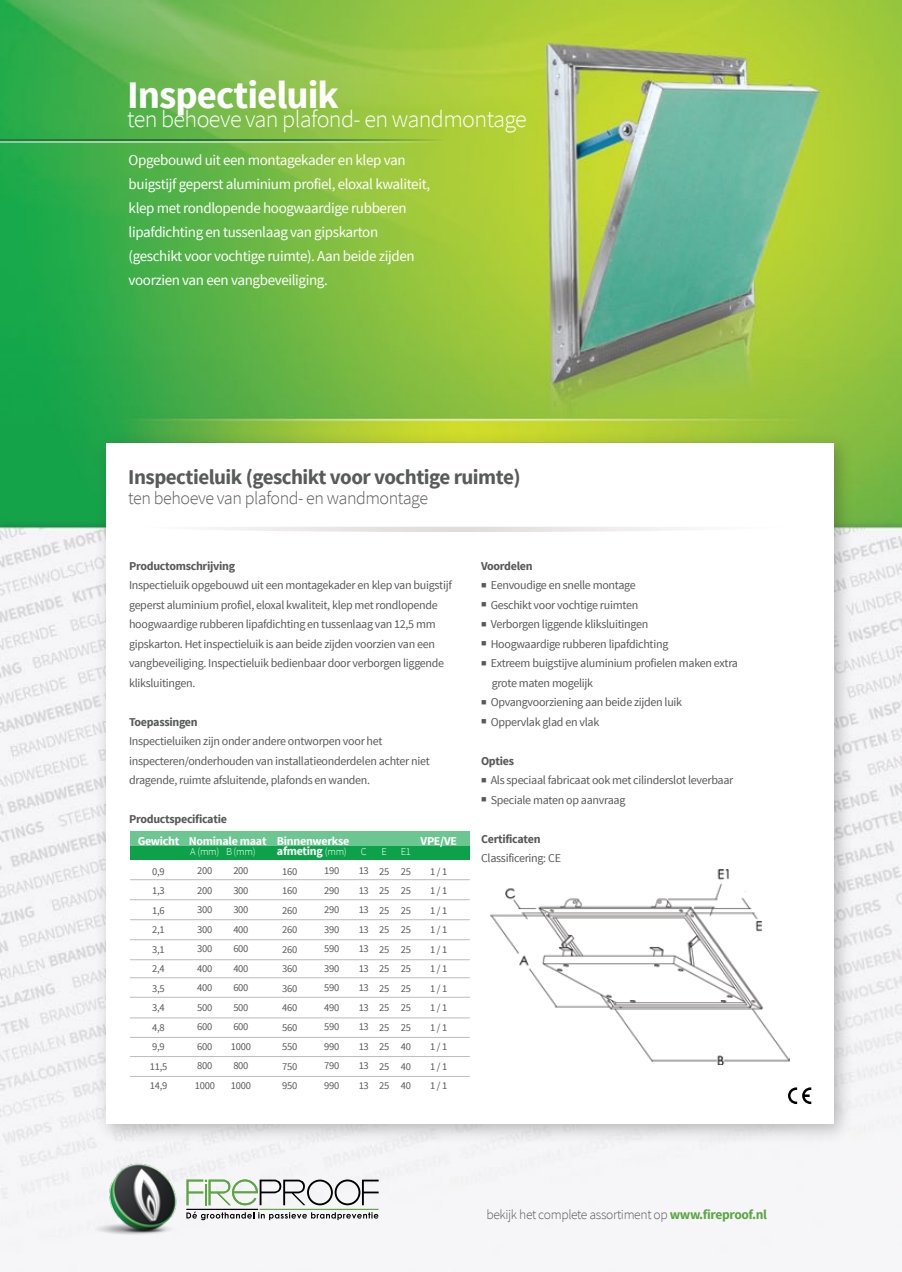
<style>
.page{position:relative;width:902px;height:1272px;background:#fff}
.page>*{position:absolute;margin:0;border:0;box-sizing:border-box;transform-origin:0 0}
.t1{font:700 39px "Source Sans Pro";letter-spacing:-.025em;color:#fff}
.t2{font:300 24px "Source Sans Pro";letter-spacing:-.025em;color:#fff}
.t3{font:700 21px "Source Sans Pro";letter-spacing:-.025em;color:#595a5a}
.t4{font:300 18px "Source Sans Pro";letter-spacing:-.025em;color:#595a5a}
.t5{font:15px/24px "Source Sans Pro";letter-spacing:-.025em;color:#fff}
.t6{font:300 13.5px "Source Sans Pro";letter-spacing:-.025em;color:#595959}
.t7{font:12px/19.5px "Source Sans Pro";letter-spacing:-.025em;color:#595a5a}
.t8{font:12px/19.5px "Source Sans Pro";letter-spacing:-.025em;color:#595959}
.t9{font:700 12px/10.5px "Source Sans Pro";letter-spacing:-.025em;color:#fff}
.t10{font:700 12px "Source Sans Pro";letter-spacing:-.025em;color:#595959}
.t11{font:700 12px "Source Sans Pro";letter-spacing:-.025em;color:#595a5a}
.t12{font:10.5px/19.5px "Source Sans Pro";letter-spacing:-.025em;color:#595a5a;text-align:justify}
.t13{font:300 10.5px "Source Sans Pro";color:#fff}
.s1{font-weight:300;font-size:10.5px}
.s2{font-weight:700;color:#5ca745}
</style>
<div class="page">
<img style="left:0;top:0;width:901px;height:1254px">
<img style="left:88px;top:1159px;width:95px;height:84px">
<svg style="left:186px;top:1179px;width:192px;height:41px"></svg>
<img style="left:90px;top:427px;width:768px;height:721px">
<div style="left:106px;top:442px;width:727px;height:681px;background:#fff"></div>
<svg style="left:212px;top:527px;width:471px;height:5px"></svg>
<svg style="left:0;top:140px;width:442px;height:1px"></svg>
<svg style="left:0;top:141px;width:442px;height:1px"></svg>
<img style="left:490px;top:869px;width:299px;height:195px">
<div style="left:130px;top:831px;width:340px;height:28px;background:#0da24a"></div>
<div style="left:130px;top:831px;width:340px;height:14px;background:#6cc691"></div>
<hr style="left:130px;top:879px;width:340px;height:1px;background:#bcbcbc">
<hr style="left:130px;top:899px;width:340px;height:1px;background:#bcbcbc">
<hr style="left:130px;top:919px;width:340px;height:1px;background:#bcbcbc">
<hr style="left:130px;top:939px;width:340px;height:1px;background:#bcbcbc">
<hr style="left:130px;top:959px;width:340px;height:1px;background:#bcbcbc">
<hr style="left:130px;top:977px;width:340px;height:1px;background:#bcbcbc">
<hr style="left:130px;top:996px;width:340px;height:1px;background:#bcbcbc">
<hr style="left:130px;top:1017px;width:340px;height:1px;background:#bcbcbc">
<hr style="left:130px;top:1037px;width:340px;height:1px;background:#bcbcbc">
<hr style="left:130px;top:1056px;width:340px;height:1px;background:#bcbcbc">
<hr style="left:130px;top:1076px;width:340px;height:1px;background:#bcbcbc">
<svg style="left:788px;top:1087px;width:23px;height:16px"></svg>
<h1 class="t1" style="left:127px;top:70px;width:213px">Inspectieluik</h1>
<h2 class="t2" style="left:127px;top:105px;width:401px">ten behoeve van plafond- en wandmontage</h2>
<p class="t5" style="left:129px;top:148px;width:303px">Opgebouwd uit een montagekader en klep van buigstijf geperst aluminium profiel, eloxal kwaliteit, klep met rondlopende hoogwaardige rubberen lipafdichting en tussenlaag van gipskarton (geschikt voor vochtige ruimte). Aan beide zijden voorzien van een vangbeveiliging.</p>
<h3 class="t3" style="left:128px;top:464px;width:394px">Inspectieluik (geschikt voor vochtige ruimte)</h3>
<h3 class="t4" style="left:128px;top:487px;width:301px">ten behoeve van plafond- en wandmontage</h3>
<p class="t11" style="left:129px;top:558px;width:107px">Productomschrijving</p>
<p class="t7" style="left:129px;top:575px;width:324px">Inspectieluik opgebouwd uit een montagekader en klep van buigstijf geperst aluminium profiel, eloxal kwaliteit, klep met rondlopende hoogwaardige rubberen lipafdichting en tussenlaag van 12,5 mm gipskarton. Het inspectieluik is aan beide zijden voorzien van een vangbeveiliging. Inspectieluik bedienbaar door verborgen liggende kliksluitingen.</p>
<p class="t11" style="left:129px;top:714px;width:70px">Toepassingen</p>
<p class="t7" style="left:129px;top:731px;width:302px">Inspectieluiken zijn onder andere ontworpen voor het inspecteren/onderhouden van installatieonderdelen achter niet dragende, ruimte afsluitende, plafonds en wanden.</p>
<p class="t10" style="left:129px;top:811px;width:99px">Productspecificatie</p>
<p class="t9" style="left:138px;top:835px;width:43px">Gewicht</p>
<p class="t12" style="left:150px;top:861px;width:19px;text-align:left">0,9<br>1,3<br>1,6<br>2,1<br>3,1<br>2,4<br>3,5<br>3,4<br>4,8<br>9,9<br>11,5<br>14,9</p>
<p class="t9" style="left:189px;top:835px;width:79px">Nominale maat</p>
<p class="t13" style="left:226px;top:844px;width:31px">B (mm)</p>
<p class="t12" style="left:231px;top:861px;width:22px;text-align:left">200<br>300<br>300<br>400<br>600<br>400<br>600<br>500<br>600<br>1000<br>800<br>1000</p>
<p class="t12" style="left:324px;top:861px;width:17px">190<br>290<br>290<br>390<br>590<br>390<br>590<br>490<br>590<br>990<br>790<br>990</p>
<p class="t9" style="left:277px;top:835px;width:74px">Binnenwerkse afmeting <span class="s1">(mm)</span></p>
<p class="t13" style="left:190px;top:844px;width:31px">A (mm)</p>
<p class="t12" style="left:195px;top:861px;width:22px;text-align:left">200<br>200<br>300<br>300<br>300<br>400<br>400<br>500<br>600<br>600<br>800<br>1000</p>
<p class="t12" style="left:282px;top:861px;width:17px">160<br>160<br>260<br>260<br>260<br>360<br>360<br>460<br>560<br>550<br>750<br>950</p>
<p class="t13" style="left:361px;top:844px;width:7px">C</p>
<p class="t12" style="left:358px;top:861px;width:12px">13<br>13<br>13<br>13<br>13<br>13<br>13<br>13<br>13<br>13<br>13<br>13</p>
<p class="t13" style="left:381px;top:845px;width:7px">E</p>
<p class="t12" style="left:379px;top:861px;width:12px">25<br>25<br>25<br>25<br>25<br>25<br>25<br>25<br>25<br>25<br>25<br>25</p>
<p class="t13" style="left:400px;top:845px;width:12px">E1</p>
<p class="t12" style="left:400px;top:861px;width:12px">25<br>25<br>25<br>25<br>25<br>25<br>25<br>25<br>25<br>40<br>40<br>40</p>
<p class="t9" style="left:420px;top:835px;width:38px">VPE/VE</p>
<p class="t12" style="left:430px;top:861px;width:19px">1 / 1<br>1 / 1<br>1 / 1<br>1 / 1<br>1 / 1<br>1 / 1<br>1 / 1<br>1 / 1<br>1 / 1<br>1 / 1<br>1 / 1<br>1 / 1</p>
<p class="t10" style="left:481px;top:558px;width:53px">Voordelen</p>
<p class="t8" style="left:481px;top:575px;width:156px">■ Eenvoudige en snelle montage</p>
<p class="t8" style="left:481px;top:595px;width:159px">■ Geschikt voor vochtige ruimten</p>
<p class="t8" style="left:481px;top:614px;width:169px">■ Verborgen liggende kliksluitingen</p>
<p class="t8" style="left:481px;top:634px;width:189px">■ Hoogwaardige rubberen lipafdichting</p>
<p class="t8" style="left:491px;top:653px;width:248px;text-indent:-11px">■ Extreem buigstijve aluminium profielen maken extra grote maten mogelijk</p>
<p class="t8" style="left:481px;top:692px;width:203px">■ Opvangvoorziening aan beide zijden luik</p>
<p class="t8" style="left:481px;top:712px;width:120px">■ Oppervlak glad en vlak</p>
<p class="t10" style="left:481px;top:753px;width:35px">Opties</p>
<p class="t8" style="left:481px;top:770px;width:254px">■ Als speciaal fabricaat ook met cilinderslot leverbaar</p>
<p class="t8" style="left:481px;top:790px;width:146px">■ Speciale maten op aanvraag</p>
<p class="t10" style="left:481px;top:831px;width:61px">Certificaten</p>
<p class="t8" style="left:481px;top:848px;width:81px">Classificering: CE</p>
<p class="t6" style="left:486px;top:1205px;width:282px">bekijk het complete assortiment op <span class="s2">www.fireproof.nl</span></p>
</div>
